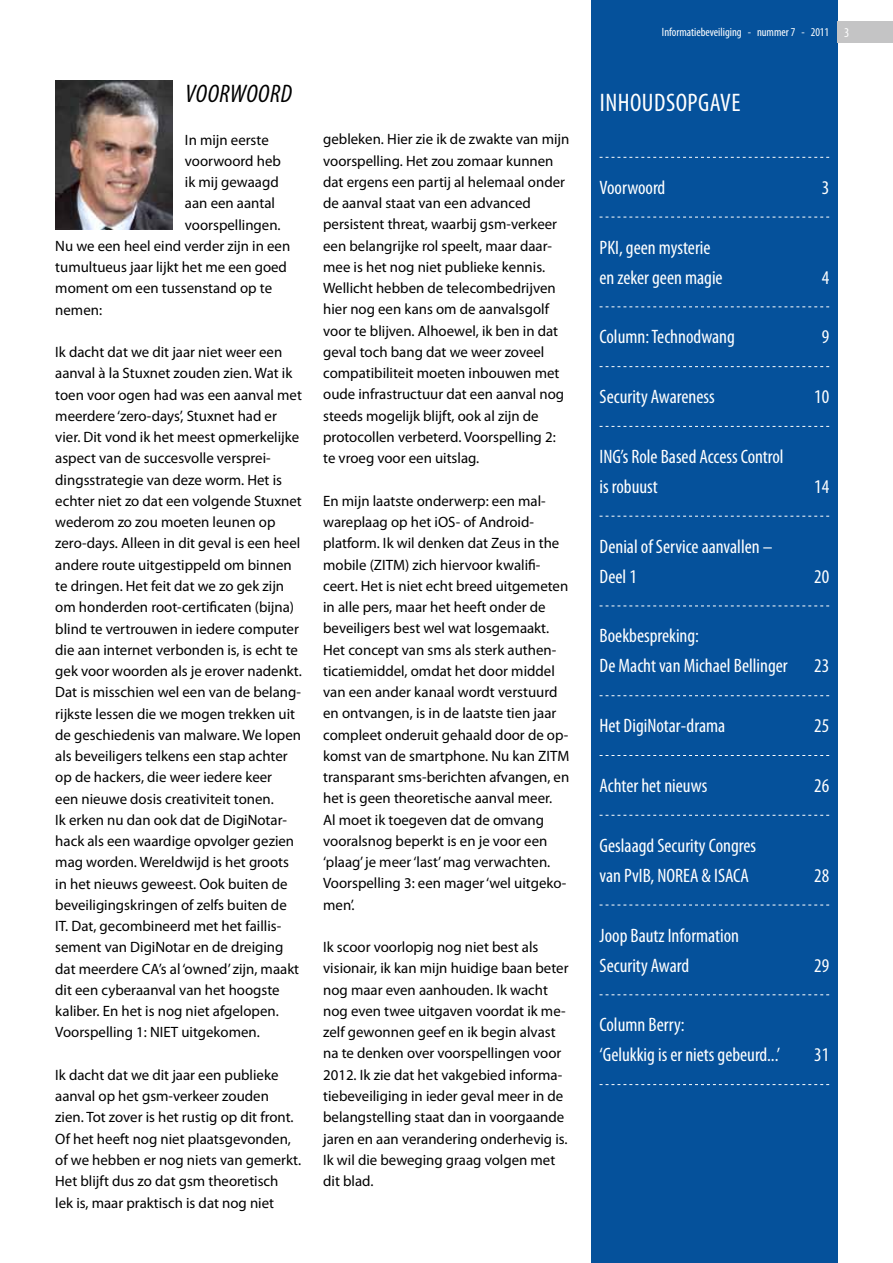
<style>
.page{position:relative;width:893px;height:1263px;background:#fff}
.page>*{position:absolute;margin:0;border:0;box-sizing:border-box;transform-origin:0 0}
.t1{font:condensed 25.5px "Myriad Pro";letter-spacing:.02em;color:#fff}
.t2{font:italic condensed 25.5px "Myriad Pro";letter-spacing:.02em;color:#000}
.t3{font:condensed 19.5px/30px "Myriad Pro";color:#fff}
.t4{font:15px/21.3px "Myriad Pro";color:#000}
.t5{font:condensed 12px "Myriad Pro";color:#fff}
.s1{font-size:13.5px}
</style>
<div class="page">
<div style="left:591px;top:0;width:247px;height:1263px;background:#05519b"></div>
<svg style="left:600px;top:157px;width:229px;height:1px"></svg>
<svg style="left:600px;top:217px;width:229px;height:1px"></svg>
<svg style="left:600px;top:306px;width:229px;height:1px"></svg>
<svg style="left:600px;top:366px;width:229px;height:1px"></svg>
<svg style="left:600px;top:426px;width:229px;height:1px"></svg>
<svg style="left:600px;top:516px;width:229px;height:1px"></svg>
<svg style="left:600px;top:606px;width:229px;height:1px"></svg>
<svg style="left:600px;top:695px;width:229px;height:1px"></svg>
<svg style="left:600px;top:755px;width:229px;height:1px"></svg>
<svg style="left:600px;top:815px;width:229px;height:1px"></svg>
<svg style="left:600px;top:905px;width:229px;height:1px"></svg>
<svg style="left:600px;top:994px;width:229px;height:1px"></svg>
<svg style="left:600px;top:1084px;width:229px;height:1px"></svg>
<img style="left:55px;top:81px;width:117px;height:149px">
<div style="left:838px;top:21px;width:55px;height:22px;background:#c4c4c5"></div>
<h1 class="t2" style="left:185px;top:78px;width:108px">VOORWOORD</h1>
<p class="t4" style="left:185px;top:129px;width:85px">In mijn eerste</p>
<p class="t4" style="left:185px;top:150px;width:97px">voorwoord heb</p>
<p class="t4" style="left:185px;top:171px;width:95px">ik mij gewaagd</p>
<p class="t4" style="left:185px;top:192px;width:92px">aan een aantal</p>
<p class="t4" style="left:185px;top:214px;width:97px">voorspellingen.</p>
<p class="t4" style="left:55px;top:235px;width:236px">Nu we een heel eind verder zijn in een</p>
<p class="t4" style="left:55px;top:256px;width:233px">tumultueus jaar lijkt het me een goed</p>
<p class="t4" style="left:55px;top:277px;width:218px">moment om een tussenstand op te</p>
<p class="t4" style="left:55px;top:299px;width:48px">nemen:</p>
<p class="t4" style="left:55px;top:341px;width:248px">Ik dacht dat we dit jaar niet weer een aanval à la Stuxnet zouden zien. Wat ik toen voor ogen had was een aanval met meerdere ‘zero-days’, Stuxnet had er vier. Dit vond ik het meest opmerkelijke aspect van de succesvolle versprei&shy;dingsstrategie van deze worm. Het is echter niet zo dat een volgende Stuxnet wederom zo zou moeten leunen op zero-days. Alleen in dit geval is een heel andere route uitgestippeld om binnen te dringen. Het feit dat we zo gek zijn om honderden root-certificaten (bijna) blind te vertrouwen in iedere computer die aan internet verbonden is, is echt te gek voor woorden als je erover nadenkt.<br>Dat is misschien wel een van de belang&shy;rijkste lessen die we mogen trekken uit de geschiedenis van malware. We lopen als beveiligers telkens een stap achter op de hackers, die weer iedere keer<br>een nieuwe dosis creativiteit tonen.<br>Ik erken nu dan ook dat de DigiNotar&shy;hack als een waardige opvolger gezien mag worden. Wereldwijd is het groots in het nieuws geweest. Ook buiten de beveiligingskringen of zelfs buiten de IT. Dat, gecombineerd met het faillis&shy;sement van DigiNotar en de dreiging dat meerdere CA’s al ‘owned’ zijn, maakt dit een cyberaanval van het hoogste kaliber. En het is nog niet afgelopen.<br>Voorspelling 1: NIET uitgekomen.</p>
<p class="t4" style="left:55px;top:1064px;width:247px">Ik dacht dat we dit jaar een publieke aanval op het gsm-verkeer zouden zien. Tot zover is het rustig op dit front.<br>Of het heeft nog niet plaatsgevonden, of we hebben er nog niets van gemerkt.<br>Het blijft dus zo dat gsm theoretisch<br>lek is, maar praktisch is dat nog niet</p>
<p class="t4" style="left:323px;top:128px;width:248px">gebleken. Hier zie ik de zwakte van mijn voorspelling. Het zou zomaar kunnen dat ergens een partij al helemaal onder de aanval staat van een advanced persistent threat, waarbij gsm-verkeer een belangrijke rol speelt, maar daar&shy;mee is het nog niet publieke kennis.<br>Wellicht hebben de telecombedrijven hier nog een kans om de aanvalsgolf voor te blijven. Alhoewel, ik ben in dat geval toch bang dat we weer zoveel compatibiliteit moeten inbouwen met oude infrastructuur dat een aanval nog steeds mogelijk blijft, ook al zijn de protocollen verbeterd. Voorspelling 2: te vroeg voor een uitslag.</p>
<p class="t4" style="left:323px;top:490px;width:248px">En mijn laatste onderwerp: een mal&shy;wareplaag op het iOS- of Android&shy;platform. Ik wil denken dat Zeus in the mobile (ZITM) zich hiervoor kwalifi&shy;ceert. Het is niet echt breed uitgemeten in alle pers, maar het heeft onder de beveiligers best wel wat losgemaakt.<br>Het concept van sms als sterk authen&shy;ticatiemiddel, omdat het door middel van een ander kanaal wordt verstuurd en ontvangen, is in de laatste tien jaar compleet onderuit gehaald door de op&shy;komst van de smartphone. Nu kan ZITM transparant sms-berichten afvangen, en het is geen theoretische aanval meer.<br>Al moet ik toegeven dat de omvang vooralsnog beperkt is en je voor een ‘plaag’ je meer ‘last’ mag verwachten.<br>Voorspelling 3: een mager ‘wel uitgeko&shy;men’.</p>
<p class="t4" style="left:323px;top:936px;width:247px">Ik scoor voorlopig nog niet best als visionair, ik kan mijn huidige baan beter nog maar even aanhouden. Ik wacht nog even twee uitgaven voordat ik me&shy;zelf gewonnen geef en ik begin alvast na te denken over voorspellingen voor 2012. Ik zie dat het vakgebied informa&shy;tiebeveiliging in ieder geval meer in de belangstelling staat dan in voorgaande jaren en aan verandering onderhevig is.<br>Ik wil die beweging graag volgen met dit blad.</p>
<p class="t5" style="left:662px;top:25px;width:189px">Informatiebeveiliging - nummer 7 - 2011 <span class="s1">3</span></p>
<h1 class="t1" style="left:600px;top:87px;width:142px">Inhoudsopgave</h1>
<h2 class="t3" style="left:600px;top:172px;width:67px">Voorwoord</h2>
<h2 class="t3" style="left:822px;top:172px;width:9px">3</h2>
<h2 class="t3" style="left:600px;top:232px;width:125px">PKI, geen mysterie en zeker geen magie</h2>
<h2 class="t3" style="left:822px;top:262px;width:9px">4</h2>
<h2 class="t3" style="left:600px;top:322px;width:137px">Column: Technodwang</h2>
<h2 class="t3" style="left:822px;top:322px;width:9px">9</h2>
<h2 class="t3" style="left:600px;top:381px;width:117px">Security Awareness</h2>
<h2 class="t3" style="left:814px;top:381px;width:17px">10</h2>
<h2 class="t3" style="left:600px;top:441px;width:186px">ING’s Role Based Access Control is robuust</h2>
<h2 class="t3" style="left:600px;top:531px;width:174px">Denial of Service aanvallen –<br>Deel 1</h2>
<h2 class="t3" style="left:600px;top:621px;width:190px">Boekbespreking:<br>De Macht van Michael Bellinger</h2>
<h2 class="t3" style="left:814px;top:471px;width:17px">14</h2>
<h2 class="t3" style="left:814px;top:561px;width:17px">20</h2>
<h2 class="t3" style="left:814px;top:651px;width:17px">23</h2>
<h2 class="t3" style="left:600px;top:710px;width:127px">Het DigiNotar-drama</h2>
<h2 class="t3" style="left:814px;top:710px;width:17px">25</h2>
<h2 class="t3" style="left:600px;top:770px;width:109px">Achter het nieuws</h2>
<h2 class="t3" style="left:814px;top:770px;width:17px">26</h2>
<h2 class="t3" style="left:600px;top:830px;width:158px">Geslaagd Security Congres van PvIB, NOREA</h2>
<h2 class="t3" style="left:702px;top:860px;width:24px">&amp; ISACA</h2>
<h2 class="t3" style="left:814px;top:860px;width:17px">28</h2>
<h2 class="t3" style="left:600px;top:920px;width:141px">Joop Bautz Information<br>Security Award</h2>
<h2 class="t3" style="left:600px;top:1010px;width:182px">Column Berry:<br>‘Gelukkig is er niets gebeurd...’</h2>
<h2 class="t3" style="left:814px;top:950px;width:17px">29</h2>
<h2 class="t3" style="left:814px;top:1040px;width:17px">31</h2>
</div>
